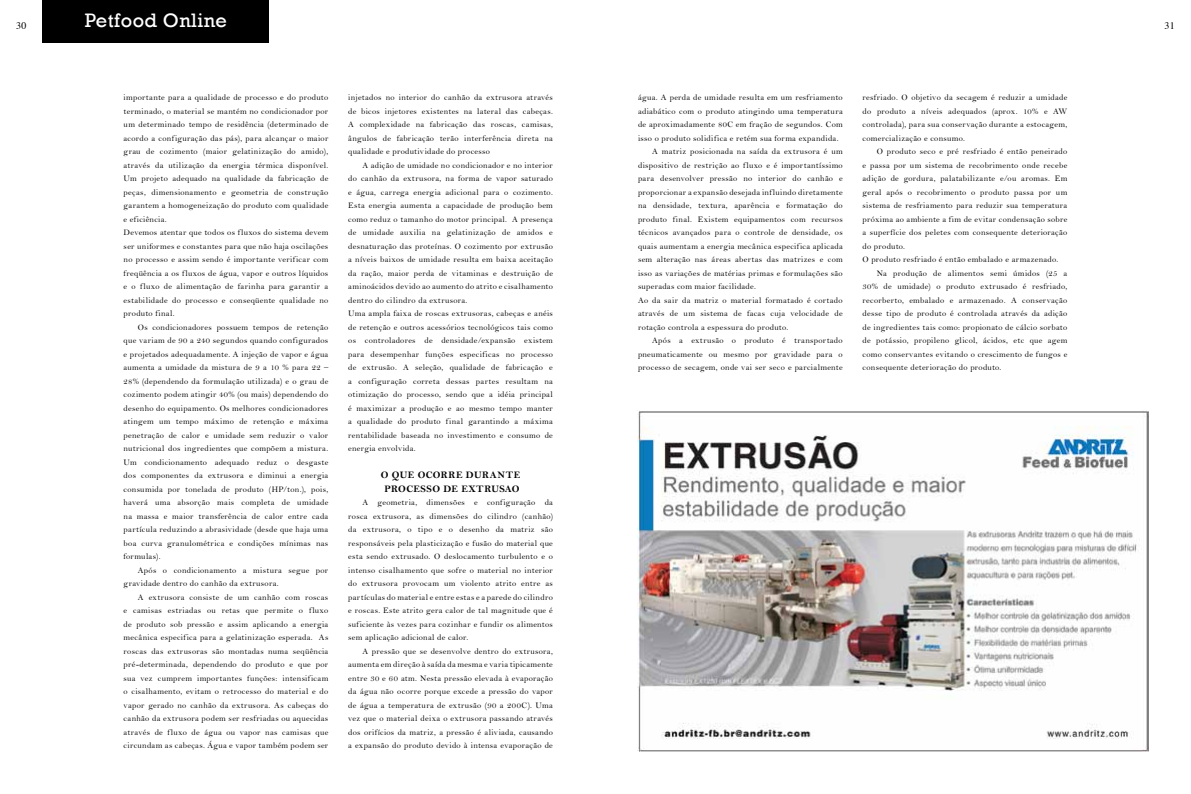
<style>
.page{position:relative;width:1191px;height:794px;background:#fff}
.page>*{position:absolute;margin:0;border:0;box-sizing:border-box;transform-origin:0 0}
.t1{font:20px "Rockwell";letter-spacing:.02em;color:#fff}
.t2{font:10px/13.5px "Bell MT Bold";letter-spacing:.04em;color:#000;text-align:center}
.t3{font:10px "Times";color:#000}
.t4{font:8.5px/13.5px "Bell";letter-spacing:.035em;color:#000;text-align:justify}
</style>
<div class="page">
<div style="left:43px;top:0;width:226px;height:43px;background:#000"></div>
<img style="left:637px;top:411px;width:511px;height:340px">
<h1 class="t1" style="left:85px;top:9px;width:144px">Petfood Online</h1>
<p class="t3" style="left:16px;top:16px;width:12px">30</p>
<p class="t3" style="left:1164px;top:16px;width:12px">31</p>
<p class="t4" style="left:124px;top:91px;width:206px;text-align:left">importante para a qualidade de processo e do produto terminado, o material se mantém no condicionador por um determinado tempo de residência (determinado de acordo a configuração das pás), para alcançar o maior grau de cozimento (maior gelatinização do amido), através da utilização da energia térmica disponível.<br>Um projeto adequado na qualidade da fabricação de peças, dimensionamento e geometria de construção garantem a homogeneização do produto com qualidade e eficiência.<br>Devemos atentar que todos os fluxos do sistema devem ser uniformes e constantes para que não haja oscilações no processo e assim sendo é importante verificar com freqüência a os fluxos de água, vapor e outros líquidos e o fluxo de alimentação de farinha para garantir a estabilidade do processo e conseqüente qualidade no produto final.</p>
<p class="t4" style="left:124px;top:320px;width:206px;text-indent:14px">Os condicionadores possuem tempos de retenção que variam de 90 a 240 segundos quando configurados e projetados adequadamente. A injeção de vapor e água aumenta a umidade da mistura de 9 a 10 % para 22 – 28% (dependendo da formulação utilizada) e o grau de cozimento podem atingir 40% (ou mais) dependendo do desenho do equipamento. Os melhores condicionadores atingem um tempo máximo de retenção e máxima penetração de calor e umidade sem reduzir o valor nutricional dos ingredientes que compõem a mistura.<br>Um condicionamento adequado reduz o desgaste dos componentes da extrusora e diminui a energia consumida por tonelada de produto (HP/ton.), pois, haverá uma absorção mais completa de umidade na massa e maior transferência de calor entre cada partícula reduzindo a abrasividade (desde que haja uma boa curva granulométrica e condições mínimas nas formulas).</p>
<p class="t4" style="left:124px;top:563px;width:206px;text-indent:14px">Após o condicionamento a mistura segue por gravidade dentro do canhão da extrusora.</p>
<p class="t4" style="left:124px;top:590px;width:206px;text-indent:14px">A extrusora consiste de um canhão com roscas e camisas estriadas ou retas que permite o fluxo de produto sob pressão e assim aplicando a energia mecânica especifica para a gelatinização esperada. As roscas das extrusoras são montadas numa seqüência pré-determinada, dependendo do produto e que por sua vez cumprem importantes funções: intensificam o cisalhamento, evitam o retrocesso do material e do vapor gerado no canhão da extrusora. As cabeças do canhão da extrusora podem ser resfriadas ou aquecidas através de fluxo de água ou vapor nas camisas que circundam as cabeças. Água e vapor também podem ser</p>
<p class="t4" style="left:348px;top:91px;width:206px">injetados no interior do canhão da extrusora através de bicos injetores existentes na lateral das cabeças.<br>A complexidade na fabricação das roscas, camisas, ângulos de fabricação terão interferência direta na qualidade e produtividade do processo</p>
<p class="t4" style="left:348px;top:158px;width:206px;text-align:left;text-indent:14px">A adição de umidade no condicionador e no interior do canhão da extrusora, na forma de vapor saturado e água, carrega energia adicional para o cozimento.<br>Esta energia aumenta a capacidade de produção bem como reduz o tamanho do motor principal. A presença de umidade auxilia na gelatinização de amidos e desnaturação das proteínas. O cozimento por extrusão a níveis baixos de umidade resulta em baixa aceitação da ração, maior perda de vitaminas e destruição de aminoácidos devido ao aumento do atrito e cisalhamento dentro do cilindro da extrusora.<br>Uma ampla faixa de roscas extrusoras, cabeças e anéis de retenção e outros acessórios tecnológicos tais como os controladores de densidade/expansão existem para desempenhar funções especificas no processo de extrusão. A seleção, qualidade de fabricação e a configuração correta dessas partes resultam na otimização do processo, sendo que a idéia principal é maximizar a produção e ao mesmo tempo manter a qualidade do produto final garantindo a máxima rentabilidade baseada no investimento e consumo de energia envolvida.</p>
<p class="t2" style="left:381px;top:468px;width:141px">O QUE OCORRE DURANTE<br>PROCESSO DE EXTRUSAO</p>
<p class="t4" style="left:348px;top:496px;width:206px;text-indent:14px">A geometria, dimensões e configuração da rosca extrusora, as dimensões do cilindro (canhão) da extrusora, o tipo e o desenho da matriz são responsáveis pela plasticização e fusão do material que esta sendo extrusado. O deslocamento turbulento e o intenso cisalhamento que sofre o material no interior do extrusora provocam um violento atrito entre as partículas do material e entre estas e a parede do cilindro e roscas. Este atrito gera calor de tal magnitude que é suficiente às vezes para cozinhar e fundir os alimentos sem aplicação adicional de calor.</p>
<p class="t4" style="left:348px;top:644px;width:206px;text-indent:14px">A pressão que se desenvolve dentro do extrusora, aumenta em direção à saída da mesma e varia tipicamente entre 30 e 60 atm. Nesta pressão elevada à evaporação da água não ocorre porque excede a pressão do vapor de água a temperatura de extrusão (90 a 200C). Uma vez que o material deixa o extrusora passando através dos orifícios da matriz, a pressão é aliviada, causando a expansão do produto devido à intensa evaporação de</p>
<p class="t4" style="left:638px;top:91px;width:206px">água. A perda de umidade resulta em um resfriamento</p>
<p class="t4" style="left:638px;top:104px;width:206px">adiabático com o produto atingindo uma temperatura</p>
<p class="t4" style="left:638px;top:118px;width:206px">de aproximadamente 80C em fração de segundos. Com</p>
<p class="t4" style="left:638px;top:131px;width:202px">isso o produto solidifica e retém sua forma expandida.</p>
<p class="t4" style="left:652px;top:145px;width:192px">A matriz posicionada na saída da extrusora é um</p>
<p class="t4" style="left:638px;top:158px;width:206px">dispositivo de restrição ao fluxo e é importantíssimo</p>
<p class="t4" style="left:638px;top:172px;width:206px">para desenvolver pressão no interior do canhão e</p>
<p class="t4" style="left:638px;top:185px;width:206px">proporcionar a expansão desejada influindo diretamente</p>
<p class="t4" style="left:638px;top:199px;width:206px">na densidade, textura, aparência e formatação do</p>
<p class="t4" style="left:638px;top:212px;width:206px">produto final. Existem equipamentos com recursos</p>
<p class="t4" style="left:638px;top:226px;width:206px">técnicos avançados para o controle de densidade, os</p>
<p class="t4" style="left:638px;top:239px;width:206px">quais aumentam a energia mecânica especifica aplicada</p>
<p class="t4" style="left:638px;top:253px;width:206px">sem alteração nas áreas abertas das matrizes e com</p>
<p class="t4" style="left:638px;top:266px;width:206px">isso as variações de matérias primas e formulações são</p>
<p class="t4" style="left:638px;top:280px;width:119px">superadas com maior facilidade.</p>
<p class="t4" style="left:638px;top:293px;width:206px">Ao da sair da matriz o material formatado é cortado</p>
<p class="t4" style="left:638px;top:307px;width:206px">através de um sistema de facas cuja velocidade de</p>
<p class="t4" style="left:638px;top:320px;width:152px">rotação controla a espessura do produto.</p>
<p class="t4" style="left:652px;top:334px;width:192px">Após a extrusão o produto é transportado</p>
<p class="t4" style="left:638px;top:347px;width:206px">pneumaticamente ou mesmo por gravidade para o</p>
<p class="t4" style="left:638px;top:361px;width:206px">processo de secagem, onde vai ser seco e parcialmente</p>
<p class="t4" style="left:862px;top:91px;width:206px">resfriado. O objetivo da secagem é reduzir a umidade do produto a níveis adequados (aprox. 10% e AW controlada), para sua conservação durante a estocagem, comercialização e consumo.</p>
<p class="t4" style="left:862px;top:145px;width:206px;text-align:left;text-indent:14px">O produto seco e pré resfriado é então peneirado e passa por um sistema de recobrimento onde recebe adição de gordura, palatabilizante e/ou aromas. Em geral após o recobrimento o produto passa por um sistema de resfriamento para reduzir sua temperatura próxima ao ambiente a fim de evitar condensação sobre a superfície dos peletes com consequente deterioração do produto.<br>O produto resfriado é então embalado e armazenado.</p>
<p class="t4" style="left:862px;top:266px;width:206px;text-indent:14px">Na produção de alimentos semi úmidos (25 a 30% de umidade) o produto extrusado é resfriado, recorberto, embalado e armazenado. A conservação desse tipo de produto é controlada através da adição de ingredientes tais como: propionato de cálcio sorbato de potássio, propileno glicol, ácidos, etc que agem como conservantes evitando o crescimento de fungos e consequente deterioração do produto.</p>
</div>
